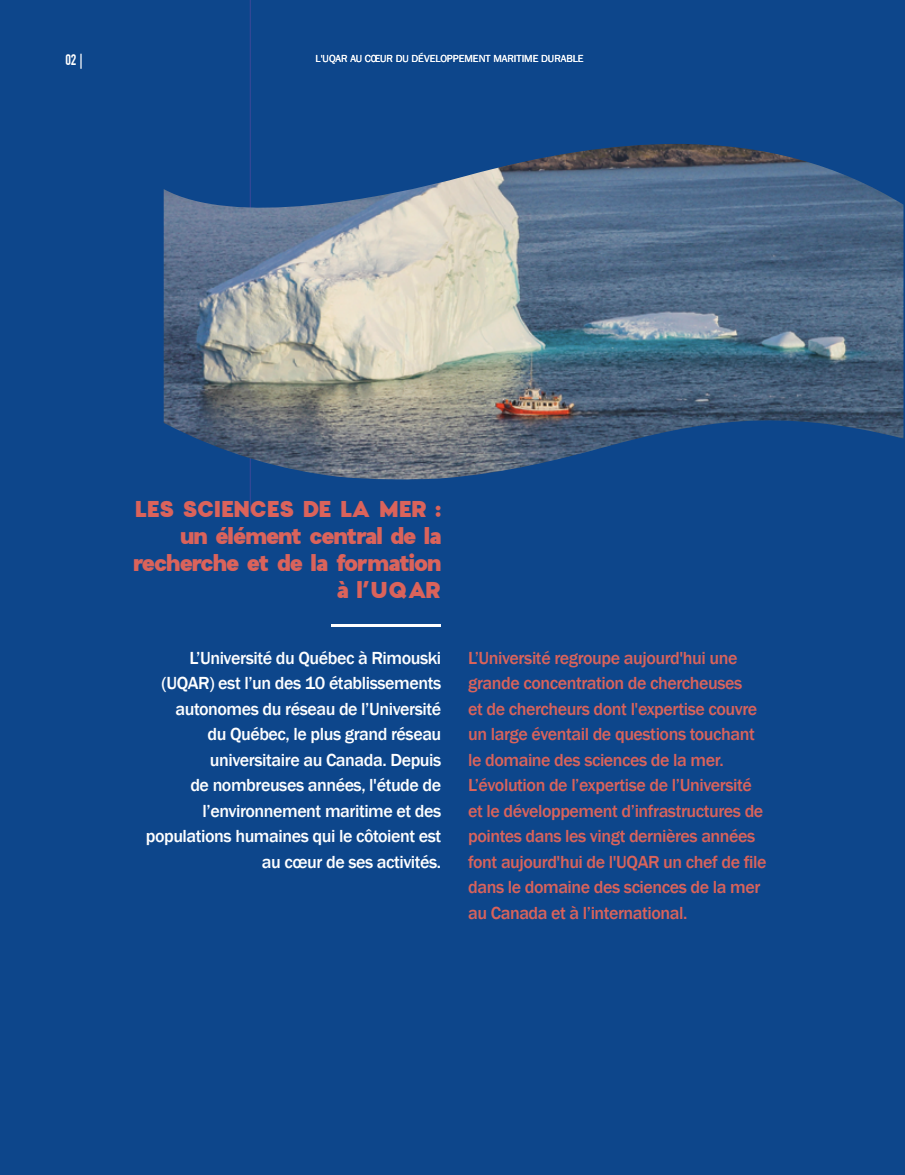
<style>
.page{position:relative;width:905px;height:1175px;background:#fff}
.page>*{position:absolute;margin:0;border:0;box-sizing:border-box;transform-origin:0 0}
.t1{font:900 22.5px/27px "Charlevoix Pro";letter-spacing:-.04em;color:#da635b;text-align:right}
.t2{font:500 18px/25.5px "Franklin Gothic";letter-spacing:-.025em;color:#da635b}
.t3{font:500 18px/25.5px "Franklin Gothic";letter-spacing:-.025em;color:#fff;text-align:right}
.t4{font:700 15px "DIN Condensed";color:#fff}
.t5{font:10.5px "Franklin Gothic";color:#fff}
</style>
<div class="page">
<div style="left:0;top:0;width:904px;height:1174px;background:#0d468b"></div>
<hr style="left:250px;top:0;width:1px;height:513px;background:#3d4899">
<img style="left:164px;top:144px;width:739px;height:336px">
<hr style="left:331px;top:624px;width:109px;height:3px;background:#fff">
<p class="t4" style="left:65px;top:51px;width:19px">02|</p>
<p class="t5" style="left:315px;top:52px;width:269px">L'UQAR AU COEUR DU DÉVELOPPEMENT MARITIME DURABLE</p>
<p class="t1" style="left:133px;top:495px;width:309px">LES SCIENCES DE LA MER : un élément central de la recherche et de la formation à l’UQAR</p>
<p class="t3" style="left:146px;top:645px;width:297px">L’Université du Québec à Rimouski (UQAR) est l’un des 10 établissements autonomes du réseau de l’Université<br>du Québec, le plus grand réseau universitaire au Canada. Depuis<br>de nombreuses années, l'étude de l’environnement maritime et des populations humaines qui le côtoient est au cœur de ses activités.</p>
<p class="t2" style="left:468px;top:645px;width:300px">L’Université regroupe aujourd'hui une grande concentration de chercheuses<br>et de chercheurs dont l'expertise couvre un large éventail de questions touchant le domaine des sciences de la mer.<br>L’évolution de l’expertise de l’Université et le développement d’infrastructures de pointes dans les vingt dernières années font aujourd'hui de l'UQAR un chef de file dans le domaine des sciences de la mer au Canada et à l’international.</p>
</div>
